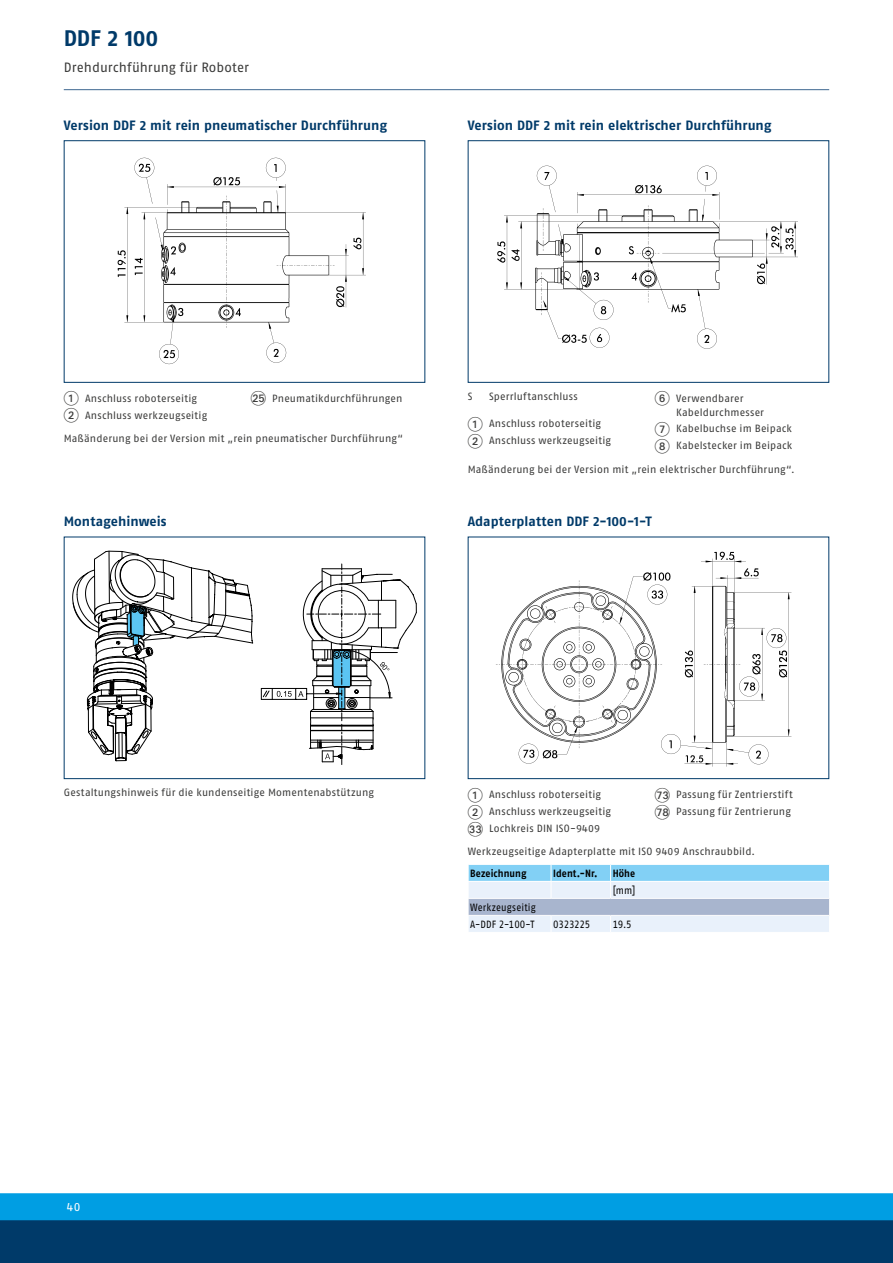
<style>
.page{position:relative;width:893px;height:1263px;background:#fff}
.page>*{position:absolute;margin:0;border:0;box-sizing:border-box;transform-origin:0 0}
.t1{font:700 22.5px "SCHUNK Fago Pro";color:#003a69}
.t2{font:700 13.5px "SCHUNK Fago Pro";color:#003a69}
.t3{font:13.5px "SCHUNK Fago Pro";letter-spacing:.005em;color:#3b3b3a}
.t4{font:12px "SCHUNK Fago Pro";color:#fff}
.t5{font:10.5px/17px "SCHUNK Fago Pro";letter-spacing:.015em;color:#3b3b3a}
.t6{font:10.5px/17px "SCHUNK Fago Pro";letter-spacing:.01em;color:#000;scale:.9 1}
.t7{font:700 10.5px "SCHUNK Fago Pro";letter-spacing:.01em;color:#000;scale:.9 1}
.t8{font:10.5px "SCHUNK Fago Pro";letter-spacing:-.02em;color:#000;scale:.9 1}
.s1{font-family:"Deco Numbers LH Circle";font-size:15px}
</style>
<div class="page">
<div style="left:0;top:1202px;width:893px;height:61px;background:#003a69"></div>
<div style="left:0;top:1193px;width:893px;height:27px;background:#009ee3"></div>
<hr style="left:64px;top:89px;width:765px;height:1px;background:#3e6791">
<div style="left:64px;top:140px;width:361px;height:243px;border:1px solid #003a69"></div>
<img style="left:117px;top:157px;width:249px;height:208px">
<div style="left:468px;top:140px;width:361px;height:243px;border:1px solid #003a69"></div>
<img style="left:497px;top:165px;width:301px;height:184px">
<div style="left:64px;top:537px;width:361px;height:242px;border:1px solid #003a69"></div>
<svg style="left:72px;top:550px;width:182px;height:212px"></svg>
<svg style="left:261px;top:563px;width:156px;height:202px"></svg>
<div style="left:468px;top:537px;width:361px;height:242px;border:1px solid #003a69"></div>
<img style="left:496px;top:551px;width:296px;height:216px">
<svg style="left:468px;top:864px;width:361px;height:68px;background:#c2dbef"></svg>
<hr style="left:468px;top:915px;width:83px;height:1px;background:#fff">
<hr style="left:551px;top:915px;width:60px;height:1px;background:#fff">
<hr style="left:611px;top:915px;width:219px;height:1px;background:#fff">
<h1 class="t1" style="left:64px;top:24px;width:96px">DDF 2 100</h1>
<p class="t3" style="left:64px;top:60px;width:187px">Drehdurchführung für Roboter</p>
<p class="t2" style="left:64px;top:117px;width:325px">Version DDF 2 mit rein pneumatischer Durchführung</p>
<p class="t2" style="left:468px;top:117px;width:305px">Version DDF 2 mit rein elektrischer Durchführung</p>
<p class="t5" style="left:64px;top:390px;width:145px"><span class="s1">1</span> Anschluss roboterseitig<br><span class="s1">2</span> Anschluss werkzeugseitig</p>
<p class="t5" style="left:251px;top:390px;width:153px"><span class="s1">BO</span> Pneumatikdurchführungen</p>
<p class="t5" style="left:64px;top:430px;width:341px">Maßänderung bei der Version mit „rein pneumatischer Durchführung“</p>
<p class="t2" style="left:64px;top:513px;width:104px">Montagehinweis</p>
<p class="t5" style="left:676px;top:391px;width:89px;line-height:14.2px;text-indent:-21px"><span class="s1">6</span> Verwendbarer<br>Kabeldurchmesser</p>
<p class="t5" style="left:655px;top:420px;width:139px"><span class="s1">7</span> Kabelbuchse im Beipack<br><span class="s1">8</span> Kabelstecker im Beipack</p>
<p class="t5" style="left:468px;top:461px;width:328px">Maßänderung bei der Version mit „rein elektrischer Durchführung“.</p>
<p class="t5" style="left:468px;top:387px;width:6px">S</p>
<p class="t5" style="left:489px;top:387px;width:90px">Sperrluftanschluss</p>
<p class="t5" style="left:468px;top:415px;width:145px"><span class="s1">1</span> Anschluss roboterseitig<br><span class="s1">2</span> Anschluss werkzeugseitig</p>
<p class="t2" style="left:468px;top:513px;width:186px">Adapterplatten DDF 2-100-1-T</p>
<p class="t5" style="left:64px;top:784px;width:312px">Gestaltungshinweis für die kundenseitige Momentenabstützung</p>
<p class="t5" style="left:468px;top:786px;width:145px"><span class="s1">1</span> Anschluss roboterseitig<br><span class="s1">2</span> Anschluss werkzeugseitig<br><span class="s1">CM</span> Lochkreis DIN ISO-9409</p>
<p class="t5" style="left:655px;top:786px;width:139px"><span class="s1">GM</span> Passung für Zentrierstift<br><span class="s1">GR</span> Passung für Zentrierung</p>
<p class="t5" style="left:468px;top:843px;width:289px">Werkzeugseitige Adapterplatte mit ISO 9409 Anschraubbild.</p>
<p class="t7" style="left:470px;top:867px;width:64px">Bezeichnung</p>
<p class="t7" style="left:553px;top:867px;width:51px">Ident.-Nr.</p>
<p class="t7" style="left:613px;top:867px;width:27px">Höhe</p>
<p class="t6" style="left:613px;top:882px;width:27px">[mm]</p>
<p class="t6" style="left:470px;top:899px;width:74px">Werkzeugseitig<br>A-DDF 2-100-T</p>
<p class="t8" style="left:553px;top:918px;width:43px">0323225</p>
<p class="t6" style="left:613px;top:916px;width:23px">19.5</p>
<p class="t4" style="left:67px;top:1199px;width:15px">40</p>
</div>
